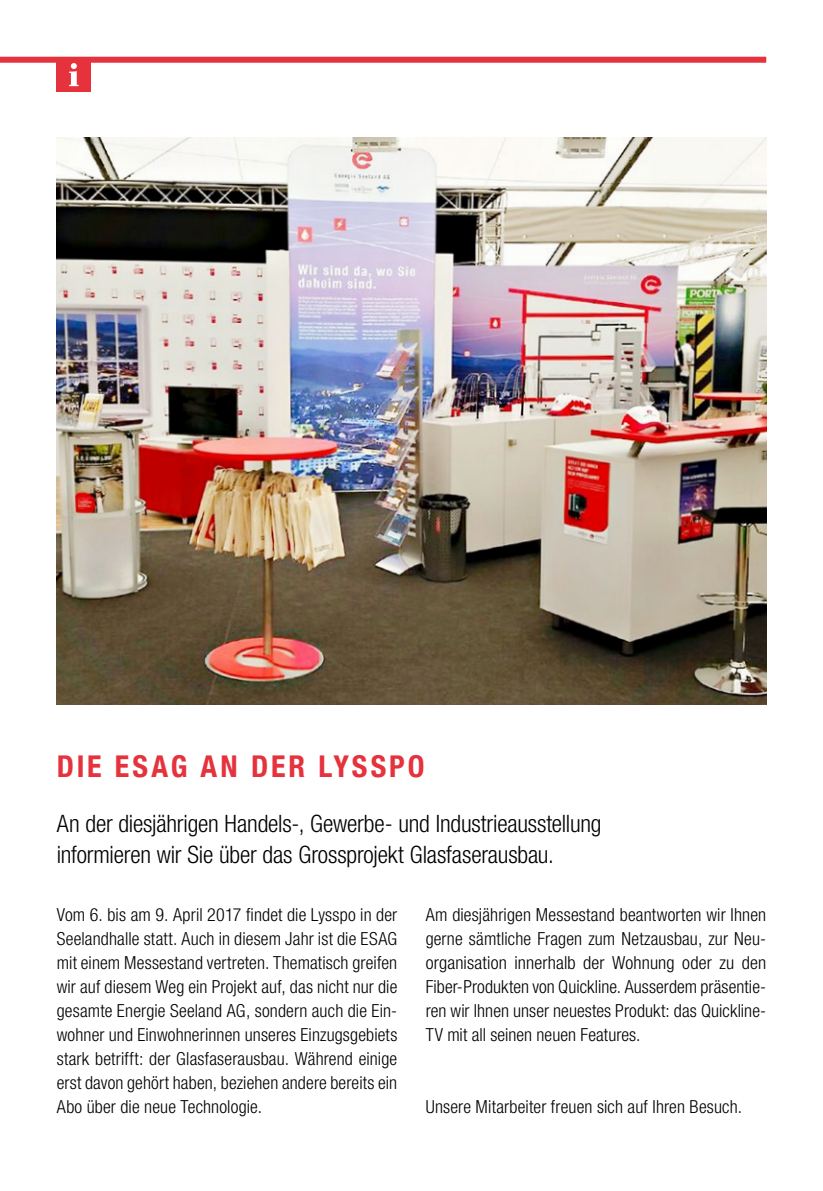
<style>
.page{position:relative;width:823px;height:1191px;background:#fff}
.page>*{position:absolute;margin:0;border:0;box-sizing:border-box;transform-origin:0 0}
.H2_15p{font:700 condensed 30px "Helvetica Neue LT Com";letter-spacing:.1em;color:#e5323d}
.Lead{font:300 condensed 24px/31px "Helvetica Neue LT Com";letter-spacing:-.01em;color:#000}
.Body_9_12{font:300 condensed 18px/24px "Helvetica Neue LT Com";letter-spacing:.01em;color:#000;text-align:justify}
</style>
<div class="page">
<img style="left:57px;top:138px;width:708px;height:567px">
<div style="left:0;top:57px;width:765px;height:6px;background:#e5323d"></div>
<div style="left:57px;top:57px;width:34px;height:34px;background:#e5323d"></div>
<svg style="left:69px;top:63px;width:9px;height:23px"></svg>
<p class="H2_15p" style="left:57px;top:748px;width:369px">DIE ESAG AN DER LYSSPO</p>
<p class="Lead" style="left:57px;top:808px;width:546px">An der diesjährigen Handels-, Gewerbe- und Industrieausstellung informieren wir Sie über das Grossprojekt Glasfaserausbau.</p>
<p class="Body_9_12" style="left:57px;top:902px;width:342px">Vom 6. bis am 9. April 2017 findet die Lysspo in der Seelandhalle statt. Auch in diesem Jahr ist die ESAG mit einem Messestand vertreten. Thematisch greifen wir auf diesem Weg ein Projekt auf, das nicht nur die gesamte Energie Seeland AG, sondern auch die Ein&shy;wohner und Einwohnerinnen unseres Einzugsgebiets stark betrifft: der Glasfaserausbau. Während einige erst davon gehört haben, beziehen andere bereits ein Abo über die neue Technologie.</p>
<p class="Body_9_12" style="left:425px;top:902px;width:342px">Am diesjährigen Messestand beantworten wir Ihnen gerne sämtliche Fragen zum Netzausbau, zur Neu&shy;organisation innerhalb der Wohnung oder zu den Fiber-Produkten von Quickline. Ausserdem präsentie&shy;ren wir Ihnen unser neuestes Produkt: das Quickline-TV mit all seinen neuen Features.</p>
<p class="Body_9_12" style="left:425px;top:1094px;width:318px">Unsere Mitarbeiter freuen sich auf Ihren Besuch.</p>
</div>
